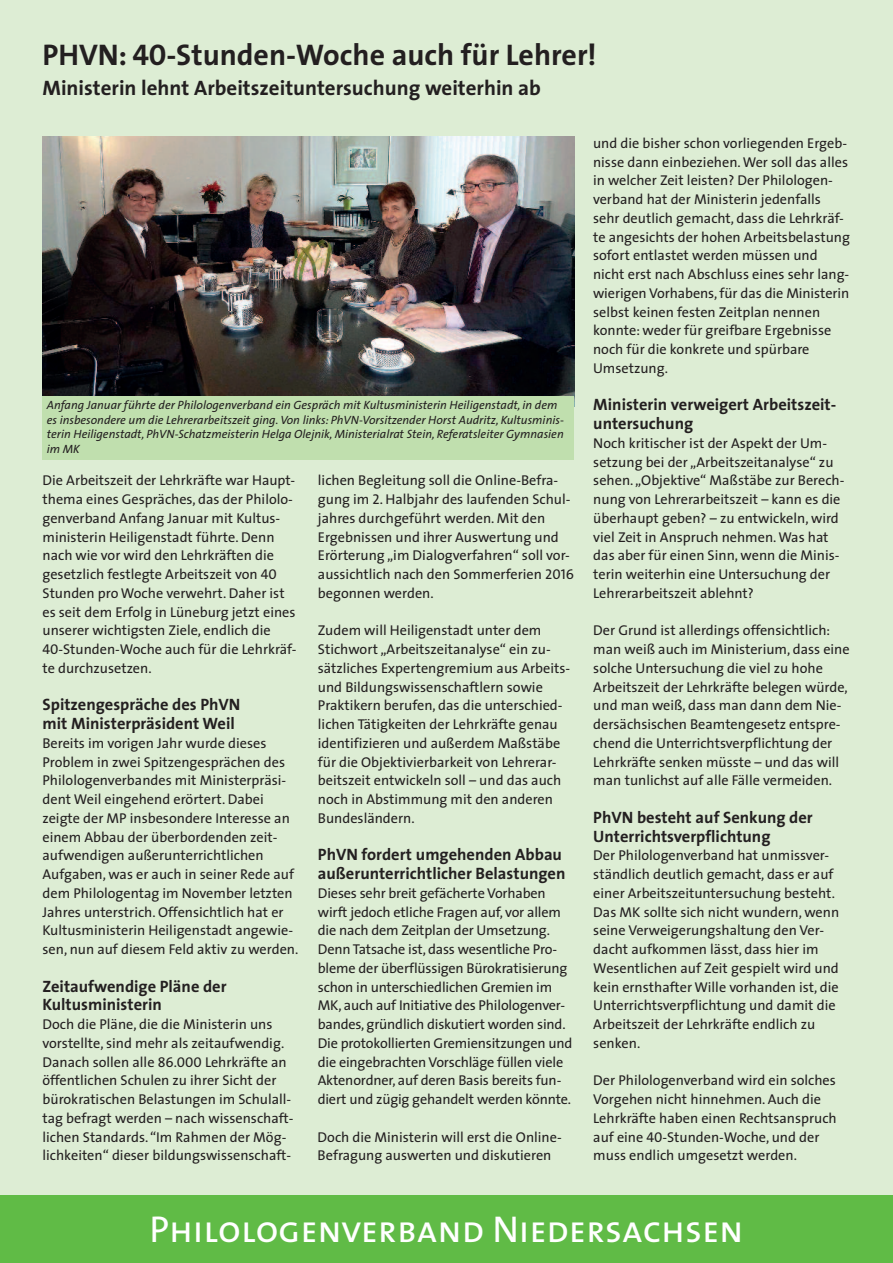
<style>
.page{position:relative;width:893px;height:1263px;background:#ddedd4}
.page>*{position:absolute;margin:0;border:0;box-sizing:border-box;transform-origin:0 0}
.t1{font:37.5px "The Sans Caps";color:#fff}
.t2{font:700 30px "The Sans";color:#231f20}
.t3{font:700 21px "The Sans";color:#231f20}
.t4{font:700 16.5px/18.8px "The Sans";color:#231f20}
.t5{font:14.25px/18.8px "The Sans";color:#231f20}
.t6{font:italic 12px/14.4px "The Sans";color:#231f20}
.s1{font-family:"The Sans Bold Caps";font-weight:400}
.s2{font-family:"The Sans Caps"}
</style>
<div class="page">
<div style="left:0;top:1195px;width:893px;height:68px;background:#60bb46"></div>
<img style="left:43px;top:136px;width:531px;height:260px">
<div style="left:43px;top:396px;width:531px;height:64px;background:#c0dfae"></div>
<h2 class="t2" style="left:43px;top:43px;width:556px">PHVN: <span class="s1">40</span>-Stunden-Woche auch für Lehrer!</h2>
<h3 class="t3" style="left:43px;top:80px;width:500px">Ministerin lehnt Arbeitszeituntersuchung weiterhin ab</h3>
<p class="t6" style="left:47px;top:399px;width:519px">Anfang Januar führte der Philologenverband ein Gespräch mit Kultusministerin Heiligenstadt, in dem es insbesondere um die Lehrerarbeitszeit ging.Von links: PhVN-Vorsitzender Horst Audritz, Kultusminis&shy;terin Heiligenstadt, PhVN-Schatzmeisterin Helga Olejnik, Ministerialrat Stein, Referatsleiter Gymnasien im MK</p>
<p class="t5" style="left:43px;top:472px;width:255px">Die Arbeitszeit der Lehrkräfte war Haupt&shy;thema eines Gespräches, das der Philolo&shy;genverband Anfang Januar mit Kultus&shy;ministerin Heiligenstadt führte. Denn nach wie vor wird den Lehrkräften die gesetzlich festlegte Arbeitszeit von <span class="s2">40<br></span>Stunden pro Woche verwehrt. Daher ist es seit dem Erfolg in Lüneburg jetzt eines unserer wichtigsten Ziele, endlich die <span class="s2">40</span>-Stunden-Woche auch für die Lehrkräf&shy;te durchzusetzen.</p>
<p class="t4" style="left:43px;top:697px;width:199px">Spitzengespräche des PhVN mit Ministerpräsident Weil</p>
<p class="t5" style="left:43px;top:735px;width:257px">Bereits im vorigen Jahr wurde dieses Problem in zwei Spitzengesprächen des Philologenverbandes mit Ministerpräsi&shy;dent Weil eingehend erörtert. Dabei zeigte der MP insbesondere Interesse an einem Abbau der überbordenden zeit&shy;aufwendigen außerunterrichtlichen Aufgaben, was er auch in seiner Rede auf dem Philologentag im November letzten Jahres unterstrich. Offensichtlich hat er Kultusministerin Heiligenstadt angewie&shy;sen, nun auf diesem Feld aktiv zu werden.</p>
<p class="t4" style="left:43px;top:978px;width:186px">Zeitaufwendige Pläne der<br>Kultusministerin</p>
<p class="t5" style="left:43px;top:1016px;width:252px">Doch die Pläne, die die Ministerin uns vorstellte, sind mehr als zeitaufwendig.<br>Danach sollen alle <span class="s2">86</span>.<span class="s2">000</span> Lehrkräfte an öffentlichen Schulen zu ihrer Sicht der bürokratischen Belastungen im Schulall&shy;tag befragt werden – nach wissenschaft&shy;lichen Standards.“Im Rahmen der Mög&shy;lichkeiten“ dieser bildungswissenschaft-</p>
<p class="t5" style="left:318px;top:472px;width:257px">lichen Begleitung soll die Online-Befra&shy;gung im <span class="s2">2</span>. Halbjahr des laufenden Schul&shy;jahres durchgeführt werden. Mit den Ergebnissen und ihrer Auswertung und Erörterung „im Dialogverfahren“ soll vor&shy;aussichtlich nach den Sommerferien <span class="s2">2016 </span>begonnen werden.</p>
<p class="t5" style="left:318px;top:622px;width:254px">Zudem will Heiligenstadt unter dem Stichwort „Arbeitszeitanalyse“ ein zu&shy;sätzliches Expertengremium aus Arbeits&shy;und Bildungswissenschaftlern sowie Praktikern berufen, das die unterschied&shy;lichen Tätigkeiten der Lehrkräfte genau identifizieren und außerdem Maßstäbe für die Objektivierbarkeit von Lehrerar&shy;beitszeit entwickeln soll – und das auch noch in Abstimmung mit den anderen Bundesländern.</p>
<p class="t4" style="left:318px;top:847px;width:249px">PhVN fordert umgehenden Abbau außerunterrichtlicher Belastungen</p>
<p class="t5" style="left:318px;top:885px;width:256px">Dieses sehr breit gefächerte Vorhaben wirft jedoch etliche Fragen auf, vor allem die nach dem Zeitplan der Umsetzung.<br>Denn Tatsache ist, dass wesentliche Pro&shy;bleme der überflüssigen Bürokratisierung schon in unterschiedlichen Gremien im MK, auch auf Initiative des Philologenver&shy;bandes, gründlich diskutiert worden sind.<br>Die protokollierten Gremiensitzungen und die eingebrachten Vorschläge füllen viele Aktenordner, auf deren Basis bereits fun&shy;diert und zügig gehandelt werden könnte.</p>
<p class="t5" style="left:318px;top:1129px;width:246px">Doch die Ministerin will erst die Online-<br>Befragung auswerten und diskutieren</p>
<p class="t5" style="left:593px;top:135px;width:258px">und die bisher schon vorliegenden Ergeb&shy;nisse dann einbeziehen.Wer soll das alles in welcher Zeit leisten? Der Philologen&shy;verband hat der Ministerin jedenfalls sehr deutlich gemacht, dass die Lehrkräf&shy;te angesichts der hohen Arbeitsbelastung sofort entlastet werden müssen und nicht erst nach Abschluss eines sehr lang&shy;wierigen Vorhabens, für das die Ministerin selbst keinen festen Zeitplan nennen konnte: weder für greifbare Ergebnisse noch für die konkrete und spürbare Umsetzung.</p>
<p class="t4" style="left:593px;top:397px;width:244px">Ministerin verweigert Arbeitszeit&shy;untersuchung</p>
<p class="t5" style="left:593px;top:435px;width:253px">Noch kritischer ist der Aspekt der Um&shy;setzung bei der „Arbeitszeitanalyse“ zu sehen. „Objektive“ Maßstäbe zur Berech&shy;nung von Lehrerarbeitszeit – kann es die überhaupt geben? – zu entwickeln, wird viel Zeit in Anspruch nehmen.Was hat das aber für einen Sinn, wenn die Minis&shy;terin weiterhin eine Untersuchung der Lehrerarbeitszeit ablehnt?</p>
<p class="t5" style="left:593px;top:622px;width:258px">Der Grund ist allerdings offensichtlich: man weiß auch im Ministerium, dass eine solche Untersuchung die viel zu hohe Arbeitszeit der Lehrkräfte belegen würde, und man weiß, dass man dann dem Nie&shy;dersächsischen Beamtengesetz entspre&shy;chend die Unterrichtsverpflichtung der Lehrkräfte senken müsste – und das will man tunlichst auf alle Fälle vermeiden.</p>
<p class="t4" style="left:593px;top:809px;width:221px">PhVN besteht auf Senkung der<br>Unterrichtsverpflichtung</p>
<p class="t5" style="left:593px;top:847px;width:247px">Der Philologenverband hat unmissver&shy;ständlich deutlich gemacht, dass er auf einer Arbeitszeituntersuchung besteht.<br>Das MK sollte sich nicht wundern, wenn seine Verweigerungshaltung den Ver&shy;dacht aufkommen lässt, dass hier im Wesentlichen auf Zeit gespielt wird und kein ernsthafter Wille vorhanden ist, die Unterrichtsverpflichtung und damit die Arbeitszeit der Lehrkräfte endlich zu senken.</p>
<p class="t5" style="left:593px;top:1072px;width:245px">Der Philologenverband wird ein solches Vorgehen nicht hinnehmen. Auch die Lehrkräfte haben einen Rechtsanspruch auf eine <span class="s2">40</span>-Stunden-Woche, und der muss endlich umgesetzt werden.</p>
<h1 class="t1" style="left:149px;top:1217px;width:596px">Philologenverband Niedersachsen</h1>
</div>
